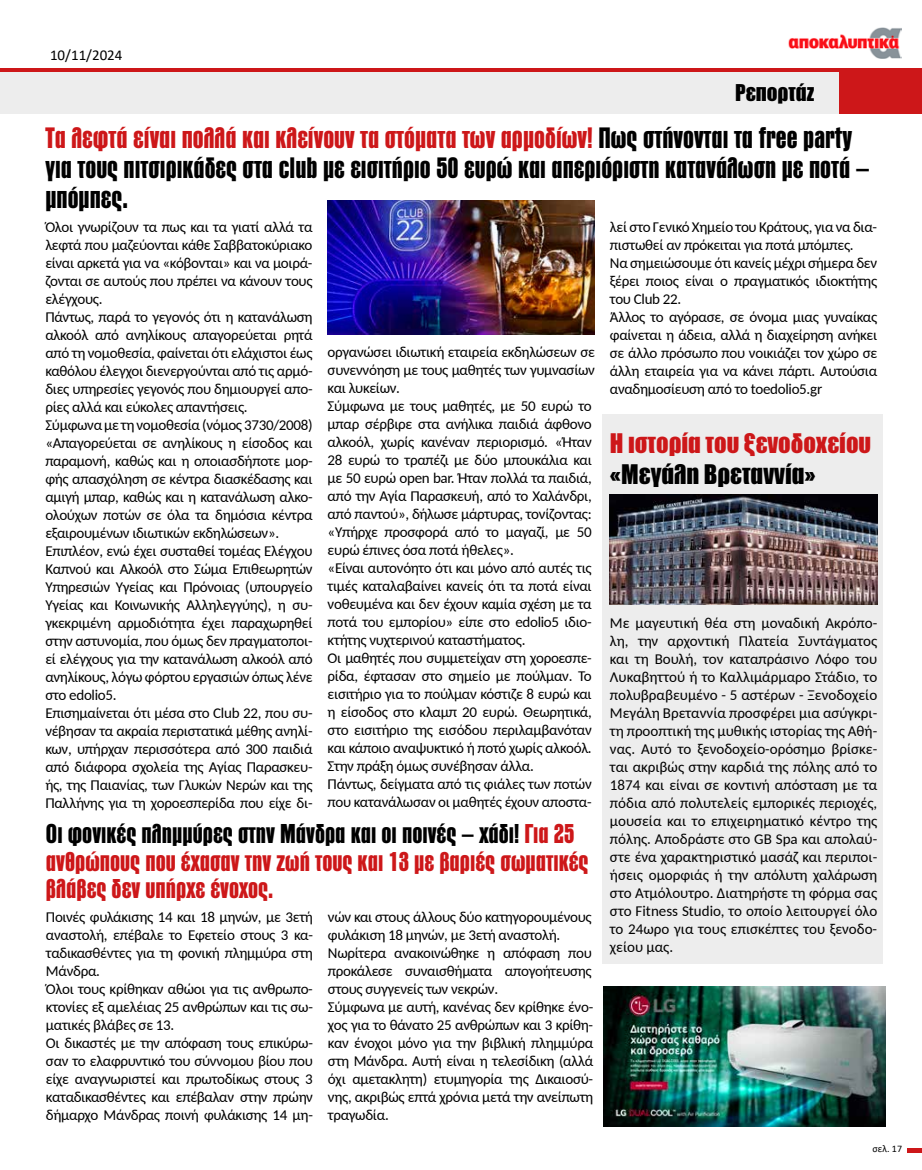
<style>
.page{position:relative;width:922px;height:1170px;background:#fff}
.page>*{position:absolute;margin:0;border:0;box-sizing:border-box;transform-origin:0 0}
.t1{font:800 27.5px/30px "PF Fusion Sans";color:#000}
.t2{font:900 26.25px "PF Fusion Sans";color:#cd1719}
.t3{font:900 26.25px "PF Fusion Sans";color:#000}
.t4{font:800 25.38px/27.5px "PF Fusion Sans";color:#cd1719}
.t5{font:900 22.5px "PF Fusion Sans";color:#000}
.t6{font:15px/18px "Carlito";letter-spacing:-.02em;color:#000}
.t7{font:15px "Calibri";color:#000}
.t8{font:10px "Calibri";color:#000}
.s1{color:#cd1719}
.s2{color:#000}
</style>
<div class="page">
<div style="left:0;top:72px;width:921px;height:41px;background:#ededed"></div>
<hr style="left:0;top:68px;width:921px;height:3px;background:#cd1719">
<img style="left:788px;top:27px;width:113px;height:32px">
<svg style="left:907px;top:1148px;width:14px;height:3px"></svg>
<div style="left:839px;top:72px;width:82px;height:41px;background:#cd1719"></div>
<div style="left:602px;top:415px;width:280px;height:548px;background:#ededed"></div>
<img style="left:609px;top:494px;width:268px;height:110px">
<img style="left:603px;top:986px;width:282px;height:140px">
<img style="left:327px;top:200px;width:267px;height:134px">
<p class="t7" style="left:50px;top:44px;width:74px">10/11/2024</p>
<h3 class="t5" style="left:734px;top:79px;width:81px">Ρεπορτάζ</h3>
<h1 class="t1" style="left:45px;top:123px;width:825px"><span class="s1">Τα λεφτά είναι πολλά και κλείνουν τα στόματα των αρμοδίων!</span> Πως στήνονται τα free party για τους πιτσιρικάδες στα club με εισιτήριο 50 ευρώ και απεριόριστη κατανάλωση με ποτά – μπόμπες.</h1>
<p class="t6" style="left:45px;top:217px;width:269px">Όλοι γνωρίζουν τα πως και τα γιατί αλλά τα λεφτά που μαζεύονται κάθε Σαββατοκύριακο είναι αρκετά για να «κόβονται» και να μοιρά&shy;ζονται σε αυτούς που πρέπει να κάνουν τους ελέγχους.<br>Πάντως, παρά το γεγονός ότι η κατανάλωση αλκοόλ από ανηλίκους απαγορεύεται ρητά από τη νοµοθεσία, φαίνεται ότι ελάχιστοι έως καθόλου έλεγχοι διενεργούνται από τις αρµό&shy;διες υπηρεσίες γεγονός που δημιουργεί απο&shy;ρίες αλλά και εύκολες απαντήσεις.<br>Σύµφωνα µε τη νοµοθεσία (νόµος 3730/2008) «Απαγορεύεται σε ανηλίκους η είσοδος και παραµονή, καθώς και η οποιασδήποτε µορ&shy;φής απασχόληση σε κέντρα διασκέδασης και αµιγή µπαρ, καθώς και η κατανάλωση αλκο&shy;ολούχων ποτών σε όλα τα δηµόσια κέντρα εξαιρουµένων ιδιωτικών εκδηλώσεων».<br>Επιπλέον, ενώ έχει συσταθεί τοµέας Ελέγχου Καπνού και Αλκοόλ στο Σώµα Επιθεωρητών Υπηρεσιών Υγείας και Πρόνοιας (υπουργείο Υγείας και Κοινωνικής Αλληλεγγύης), η συ&shy;γκεκριµένη αρµοδιότητα έχει παραχωρηθεί στην αστυνοµία, που όµως δεν πραγµατοποι&shy;εί ελέγχους για την κατανάλωση αλκοόλ από ανηλίκους, λόγω φόρτου εργασιών όπως λένε στο edolio5.<br>Επισημαίνεται ότι μέσα στο Club 22, που συ&shy;νέβησαν τα ακραία περιστατικά μέθης ανηλί&shy;κων, υπήρχαν περισσότερα από 300 παιδιά από διάφορα σχολεία της Αγίας Παρασκευ&shy;ής, της Παιανίας, των Γλυκών Νερών και της Παλλήνης για τη χοροεσπερίδα που είχε δι-</p>
<p class="t6" style="left:609px;top:217px;width:269px">λεί στο Γενικό Χημείο του Κράτους, για να δια&shy;πιστωθεί αν πρόκειται για ποτά μπόμπες.<br>Να σημειώσουμε ότι κανείς μέχρι σήμερα δεν ξέρει ποιος είναι ο πραγματικός ιδιοκτήτης του Club 22.<br>Άλλος το αγόρασε, σε όνομα μιας γυναίκας φαίνεται η άδεια, αλλά η διαχείρηση ανήκει σε άλλο πρόσωπο που νοικιάζει τον χώρο σε άλλη εταιρεία για να κάνει πάρτι. Αυτούσια αναδημοσίευση από το toedolio5.gr</p>
<p class="t6" style="left:327px;top:342px;width:269px">οργανώσει ιδιωτική εταιρεία εκδηλώσεων σε συνεννόηση με τους μαθητές των γυμνασίων και λυκείων.<br>Σύμφωνα με τους μαθητές, με 50 ευρώ το μπαρ σέρβιρε στα ανήλικα παιδιά άφθονο αλκοόλ, χωρίς κανέναν περιορισμό. «Ήταν 28 ευρώ το τραπέζι με δύο μπουκάλια και με 50 ευρώ open bar. Ήταν πολλά τα παιδιά, από την Αγία Παρασκευή, από το Χαλάνδρι, από παντού», δήλωσε μάρτυρας, τονίζοντας: «Υπήρχε προσφορά από το μαγαζί, με 50 ευρώ έπινες όσα ποτά ήθελες».<br>«Είναι αυτονόητο ότι και μόνο από αυτές τις τιμές καταλαβαίνει κανείς ότι τα ποτά είναι νοθευμένα και δεν έχουν καμία σχέση με τα ποτά του εμπορίου» είπε στο edolio5 ιδιο&shy;κτήτης νυχτερινού καταστήματος.<br>Οι μαθητές που συμμετείχαν στη χοροεσπε&shy;ρίδα, έφτασαν στο σημείο με πούλμαν. Το εισιτήριο για το πούλμαν κόστιζε 8 ευρώ και η είσοδος στο κλαμπ 20 ευρώ. Θεωρητικά, στο εισιτήριο της εισόδου περιλαμβανόταν και κάποιο αναψυκτικό ή ποτό χωρίς αλκοόλ.<br>Στην πράξη όμως συνέβησαν άλλα.<br>Πάντως, δείγματα από τις φιάλες των ποτών που κατανάλωσαν οι μαθητές έχουν αποστα-</p>
<h2 class="t2" style="left:609px;top:426px;width:263px">Η ιστορία του ξενοδοχείου</h2>
<h2 class="t3" style="left:609px;top:458px;width:207px">«Μεγάλη Βρεταννία»</h2>
<p class="t6" style="left:609px;top:613px;width:269px;text-align:justify">Με μαγευτική θέα στη μοναδική Ακρόπο&shy;λη, την αρχοντική Πλατεία Συντάγματος και τη Βουλή, τον καταπράσινο Λόφο του Λυκαβηττού ή το Καλλιμάρμαρο Στάδιο, το πολυβραβευμένο - 5 αστέρων - Ξενοδοχείο Μεγάλη Βρεταννία προσφέρει μια ασύγκρι&shy;τη προοπτική της μυθικής ιστορίας της Αθή&shy;νας. Αυτό το ξενοδοχείο-ορόσημο βρίσκε&shy;ται ακριβώς στην καρδιά της πόλης από το 1874 και είναι σε κοντινή απόσταση με τα πόδια από πολυτελείς εμπορικές περιοχές, μουσεία και το επιχειρηματικό κέντρο της πόλης. Αποδράστε στο GB Spa και απολαύ&shy;στε ένα χαρακτηριστικό μασάζ και περιποι&shy;ήσεις ομορφιάς ή την απόλυτη χαλάρωση στο Ατμόλουτρο. Διατηρήστε τη φόρμα σας στο Fitness Studio, το οποίο λειτουργεί όλο το 24ωρο για τους επισκέπτες του ξενοδο&shy;χείου μας.</p>
<h3 class="t4" style="left:46px;top:819px;width:544px"><span class="s2">Οι φονικές πλημμύρες στην Μάνδρα και οι ποινές – χάδι!</span> Για 25 ανθρώπους που έχασαν την ζωή τους και 13 με βαριές σωματικές βλάβες δεν υπήρχε ένοχος.</h3>
<p class="t6" style="left:46px;top:907px;width:268px">Ποινές φυλάκισης 14 και 18 μηνών, με 3ετή αναστολή, επέβαλε το Εφετείο στους 3 κα&shy;ταδικασθέντες για τη φονική πλημμύρα στη Μάνδρα.<br>Όλοι τους κρίθηκαν αθώοι για τις ανθρωπο&shy;κτονίες εξ αμελέιας 25 ανθρώπων και τις σω&shy;ματικές βλάβες σε 13.<br>Οι δικαστές με την απόφαση τους επικύρω&shy;σαν το ελαφρυντικό του σύννομου βίου που είχε αναγνωριστεί και πρωτοδίκως στους 3 καταδικασθέντες και επέβαλαν στην πρώην δήμαρχο Μάνδρας ποινή φυλάκισης 14 μη-</p>
<p class="t6" style="left:328px;top:907px;width:267px">νών και στους άλλους δύο κατηγορουμένους φυλάκιση 18 μηνών, με 3ετή αναστολή.<br>Νωρίτερα ανακοινώθηκε η απόφαση που προκάλεσε συναισθήματα απογοήτευσης στους συγγενείς των νεκρών.<br>Σύμφωνα με αυτή, κανένας δεν κρίθηκε ένο&shy;χος για το θάνατο 25 ανθρώπων και 3 κρίθη&shy;καν ένοχοι μόνο για την βιβλική πλημμύρα στη Μάνδρα. Αυτή είναι η τελεσίδικη (αλλά όχι αμετακλητη) ετυμηγορία της Δικαιοσύ&shy;νης, ακριβώς επτά χρόνια μετά την ανείπωτη τραγωδία.</p>
<p class="t8" style="left:872px;top:1141px;width:31px">σελ. 17</p>
</div>
